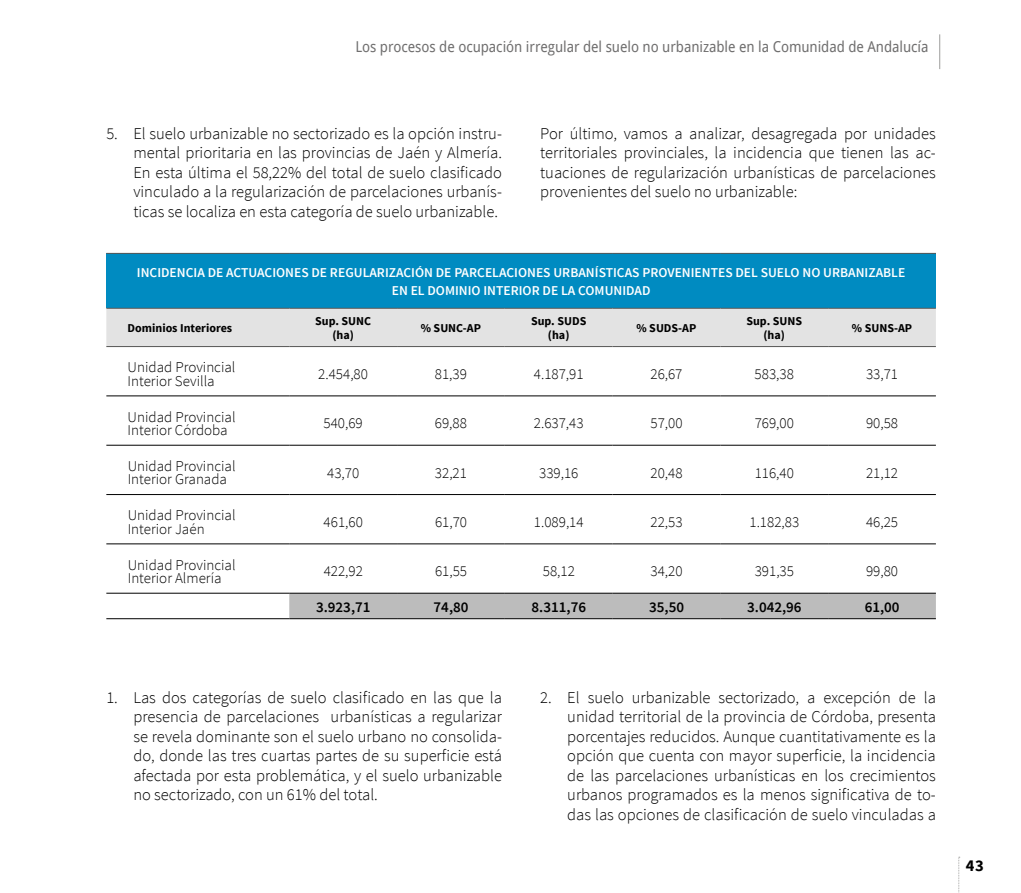
<style>
.page{position:relative;width:1021px;height:893px;background:#fff}
.page>*{position:absolute;margin:0;border:0;box-sizing:border-box;transform-origin:0 0}
.t1{font:300 16.5px/19.5px "Source Sans Pro";color:#000;text-align:justify}
.t2{font:700 16.5px "Source Sans Pro";color:#000}
.t3{font:300 15px/13.5px "Source Sans Pro";color:#000}
.t4{font:15px "Droid Sans";letter-spacing:-.005em;color:#706f6f;scale:.93 1}
.t5{font:600 15px "Source Sans Pro";color:#000}
.t6{font:600 13.5px/18.3px "Source Sans Pro";color:#fff;text-align:center}
.t7{font:700 12px/13.5px "Source Sans Pro";color:#000;text-align:center}
</style>
<div class="page">
<hr style="left:939px;top:34px;width:1px;height:35px;background:#9d9d9c">
<svg style="left:958px;top:857px;width:1px;height:36px"></svg>
<div style="left:106px;top:253px;width:829px;height:55px;background:#008bc1"></div>
<div style="left:106px;top:309px;width:829px;height:37px;background:#e3e3e3"></div>
<div style="left:289px;top:594px;width:646px;height:24px;background:#bcbcbc"></div>
<hr style="left:289px;top:346px;width:108px;height:1px;background:#575756">
<hr style="left:397px;top:346px;width:108px;height:1px;background:#575756">
<hr style="left:505px;top:346px;width:107px;height:1px;background:#575756">
<hr style="left:612px;top:346px;width:108px;height:1px;background:#575756">
<hr style="left:720px;top:346px;width:108px;height:1px;background:#575756">
<hr style="left:828px;top:346px;width:107px;height:1px;background:#575756">
<hr style="left:289px;top:445px;width:108px;height:1px;background:#000">
<hr style="left:397px;top:445px;width:108px;height:1px;background:#000">
<hr style="left:505px;top:445px;width:107px;height:1px;background:#000">
<hr style="left:612px;top:445px;width:108px;height:1px;background:#000">
<hr style="left:720px;top:445px;width:108px;height:1px;background:#000">
<hr style="left:828px;top:445px;width:107px;height:1px;background:#000">
<hr style="left:289px;top:494px;width:108px;height:1px;background:#000">
<hr style="left:397px;top:494px;width:108px;height:1px;background:#000">
<hr style="left:505px;top:494px;width:107px;height:1px;background:#000">
<hr style="left:612px;top:494px;width:108px;height:1px;background:#000">
<hr style="left:720px;top:494px;width:108px;height:1px;background:#000">
<hr style="left:828px;top:494px;width:107px;height:1px;background:#000">
<hr style="left:289px;top:543px;width:108px;height:1px;background:#000">
<hr style="left:397px;top:543px;width:108px;height:1px;background:#000">
<hr style="left:505px;top:543px;width:107px;height:1px;background:#000">
<hr style="left:612px;top:543px;width:108px;height:1px;background:#000">
<hr style="left:720px;top:543px;width:108px;height:1px;background:#000">
<hr style="left:828px;top:543px;width:107px;height:1px;background:#000">
<hr style="left:106px;top:346px;width:183px;height:1px;background:#575756">
<hr style="left:106px;top:618px;width:183px;height:1px;background:#000">
<hr style="left:106px;top:593px;width:183px;height:1px;background:#000">
<hr style="left:289px;top:593px;width:108px;height:1px;background:#000">
<hr style="left:397px;top:593px;width:108px;height:1px;background:#000">
<hr style="left:505px;top:593px;width:107px;height:1px;background:#000">
<hr style="left:612px;top:593px;width:108px;height:1px;background:#000">
<hr style="left:720px;top:593px;width:108px;height:1px;background:#000">
<hr style="left:828px;top:593px;width:107px;height:1px;background:#000">
<hr style="left:106px;top:308px;width:183px;height:1px;background:#575756">
<hr style="left:106px;top:395px;width:183px;height:1px;background:#000">
<hr style="left:397px;top:618px;width:108px;height:1px;background:#000">
<hr style="left:505px;top:618px;width:107px;height:1px;background:#000">
<hr style="left:289px;top:395px;width:108px;height:1px;background:#000">
<hr style="left:289px;top:618px;width:108px;height:1px;background:#000">
<hr style="left:397px;top:395px;width:108px;height:1px;background:#000">
<hr style="left:612px;top:618px;width:108px;height:1px;background:#000">
<hr style="left:720px;top:618px;width:108px;height:1px;background:#000">
<hr style="left:828px;top:618px;width:107px;height:1px;background:#000">
<hr style="left:106px;top:253px;width:183px;height:1px;background:#575756">
<hr style="left:289px;top:253px;width:108px;height:1px;background:#575756">
<hr style="left:397px;top:253px;width:108px;height:1px;background:#575756">
<hr style="left:505px;top:253px;width:107px;height:1px;background:#575756">
<hr style="left:612px;top:253px;width:108px;height:1px;background:#575756">
<hr style="left:720px;top:253px;width:108px;height:1px;background:#575756">
<hr style="left:828px;top:253px;width:107px;height:1px;background:#575756">
<hr style="left:289px;top:308px;width:108px;height:1px;background:#575756">
<hr style="left:397px;top:308px;width:108px;height:1px;background:#575756">
<hr style="left:505px;top:308px;width:107px;height:1px;background:#575756">
<hr style="left:612px;top:308px;width:108px;height:1px;background:#575756">
<hr style="left:720px;top:308px;width:108px;height:1px;background:#575756">
<hr style="left:828px;top:308px;width:107px;height:1px;background:#575756">
<hr style="left:505px;top:395px;width:107px;height:1px;background:#000">
<hr style="left:612px;top:395px;width:108px;height:1px;background:#000">
<hr style="left:720px;top:395px;width:108px;height:1px;background:#000">
<hr style="left:828px;top:395px;width:107px;height:1px;background:#000">
<hr style="left:106px;top:445px;width:183px;height:1px;background:#000">
<hr style="left:106px;top:494px;width:183px;height:1px;background:#000">
<hr style="left:106px;top:543px;width:183px;height:1px;background:#000">
<p class="t4" style="left:355px;top:38px;width:618px">Los procesos de ocupación irregular del suelo no urbanizable en la Comunidad de Andalucía</p>
<p class="t1" style="left:133px;top:123px;width:370px;text-indent:-27px">5. El suelo urbanizable no sectorizado es la opción instru&shy;mental prioritaria en las provincias de Jaén y Almería.<br>En esta última el 58,22% del total de suelo clasificado vinculado a la regularización de parcelaciones urbanís&shy;ticas se localiza en esta categoría de suelo urbanizable.</p>
<p class="t1" style="left:540px;top:123px;width:397px">Por último, vamos a analizar, desagregada por unidades territoriales provinciales, la incidencia que tienen las ac&shy;tuaciones de regularización urbanísticas de parcelaciones provenientes del suelo no urbanizable:</p>
<p class="t6" style="left:137px;top:263px;width:769px">INCIDENCIA DE ACTUACIONES DE REGULARIZACIÓN DE PARCELACIONES URBANÍSTICAS PROVENIENTES DEL SUELO NO URBANIZABLE<br>EN EL DOMINIO INTERIOR DE LA COMUNIDAD</p>
<p class="t7" style="left:128px;top:322px;width:106px">Dominios Interiores</p>
<p class="t7" style="left:315px;top:315px;width:57px">Sup. SUNC (ha)</p>
<p class="t7" style="left:421px;top:322px;width:62px">% SUNC-AP</p>
<p class="t7" style="left:531px;top:315px;width:57px">Sup. SUDS (ha)</p>
<p class="t7" style="left:636px;top:322px;width:61px">% SUDS-AP</p>
<p class="t7" style="left:746px;top:315px;width:57px">Sup. SUNS (ha)</p>
<p class="t7" style="left:851px;top:322px;width:62px">% SUNS-AP</p>
<p class="t3" style="left:128px;top:361px;width:109px">Unidad Provincial<br>Interior Sevilla</p>
<p class="t3" style="left:318px;top:367px;width:51px">2.454,80</p>
<p class="t3" style="left:435px;top:367px;width:34px">81,39</p>
<p class="t3" style="left:534px;top:367px;width:51px">4.187,91</p>
<p class="t3" style="left:650px;top:367px;width:34px">26,67</p>
<p class="t3" style="left:754px;top:367px;width:41px">583,38</p>
<p class="t3" style="left:866px;top:367px;width:34px">33,71</p>
<p class="t3" style="left:128px;top:410px;width:109px">Unidad Provincial<br>Interior Córdoba</p>
<p class="t3" style="left:323px;top:417px;width:41px">540,69</p>
<p class="t3" style="left:435px;top:417px;width:34px">69,88</p>
<p class="t3" style="left:534px;top:417px;width:51px">2.637,43</p>
<p class="t3" style="left:650px;top:417px;width:34px">57,00</p>
<p class="t3" style="left:754px;top:417px;width:41px">769,00</p>
<p class="t3" style="left:866px;top:417px;width:34px">90,58</p>
<p class="t3" style="left:128px;top:459px;width:109px">Unidad Provincial<br>Interior Granada</p>
<p class="t3" style="left:327px;top:466px;width:34px">43,70</p>
<p class="t3" style="left:435px;top:466px;width:34px">32,21</p>
<p class="t3" style="left:539px;top:466px;width:41px">339,16</p>
<p class="t3" style="left:650px;top:466px;width:34px">20,48</p>
<p class="t3" style="left:754px;top:466px;width:41px">116,40</p>
<p class="t3" style="left:866px;top:466px;width:34px">21,12</p>
<p class="t3" style="left:128px;top:509px;width:109px">Unidad Provincial<br>Interior Jaén</p>
<p class="t3" style="left:323px;top:515px;width:41px">461,60</p>
<p class="t3" style="left:435px;top:515px;width:34px">61,70</p>
<p class="t3" style="left:534px;top:515px;width:51px">1.089,14</p>
<p class="t3" style="left:650px;top:515px;width:34px">22,53</p>
<p class="t3" style="left:749px;top:515px;width:51px">1.182,83</p>
<p class="t3" style="left:866px;top:515px;width:34px">46,25</p>
<p class="t3" style="left:128px;top:558px;width:109px">Unidad Provincial<br>Interior Almería</p>
<p class="t3" style="left:324px;top:565px;width:41px">422,92</p>
<p class="t3" style="left:435px;top:565px;width:34px">61,55</p>
<p class="t3" style="left:543px;top:565px;width:34px">58,12</p>
<p class="t3" style="left:650px;top:565px;width:34px">34,20</p>
<p class="t3" style="left:754px;top:565px;width:41px">391,35</p>
<p class="t3" style="left:866px;top:565px;width:34px">99,80</p>
<p class="t5" style="left:316px;top:597px;width:56px">3.923,71</p>
<p class="t5" style="left:433px;top:597px;width:36px">74,80</p>
<p class="t5" style="left:531px;top:597px;width:56px">8.311,76</p>
<p class="t5" style="left:649px;top:597px;width:36px">35,50</p>
<p class="t5" style="left:747px;top:597px;width:56px">3.042,96</p>
<p class="t5" style="left:864px;top:597px;width:36px">61,00</p>
<p class="t1" style="left:133px;top:687px;width:370px;text-indent:-27px">1. Las dos categorías de suelo clasificado en las que la presencia de parcelaciones urbanísticas a regularizar se revela dominante son el suelo urbano no consolida&shy;do, donde las tres cuartas partes de su superficie está afectada por esta problemática, y el suelo urbanizable no sectorizado, con un 61% del total.</p>
<p class="t1" style="left:567px;top:687px;width:370px;text-indent:-27px">2. El suelo urbanizable sectorizado, a excepción de la unidad territorial de la provincia de Córdoba, presenta porcentajes reducidos. Aunque cuantitativamente es la opción que cuenta con mayor superficie, la incidencia de las parcelaciones urbanísticas en los crecimientos urbanos programados es la menos significativa de to&shy;das las opciones de clasificación de suelo vinculadas a</p>
<p class="t2" style="left:965px;top:854px;width:19px">43</p>
</div>
